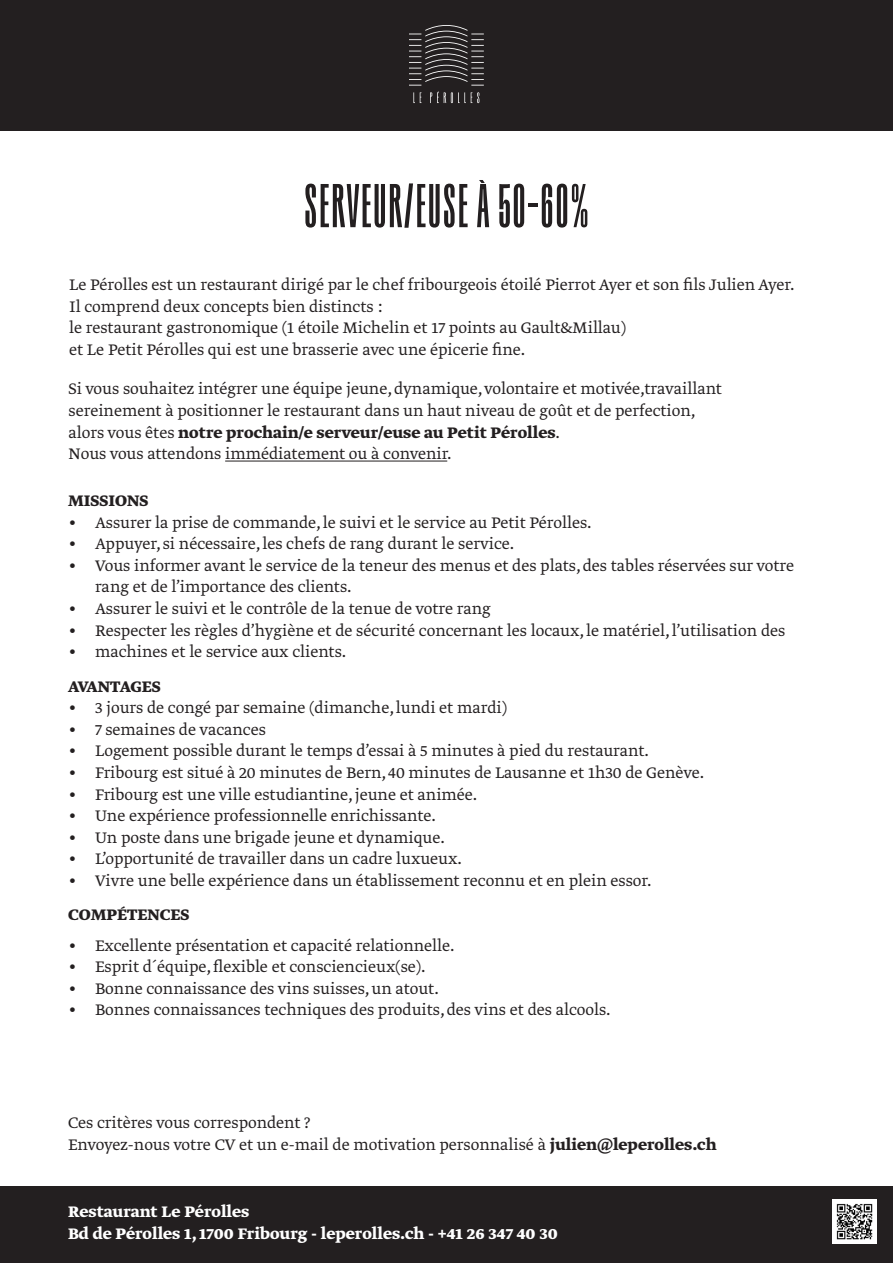
<style>
.page{position:relative;width:893px;height:1263px;background:#fff}
.page>*{position:absolute;margin:0;border:0;box-sizing:border-box;transform-origin:0 0}
.t1{font:500 54px "Rainer v 0.1";letter-spacing:.03em;color:#231f20}
.t2{font:300 18px/21.6px "Greta Text Pro";color:#231f20}
.t3{font:700 18px "Greta Text Pro";color:#231f20}
.t4{font:700 18px "Greta Text Pro";color:#fff}
.s1{font-weight:300}
.s2{font-weight:700}
</style>
<div class="page">
<div style="left:0;top:0;width:893px;height:131px;background:#231f20"></div>
<svg style="left:409px;top:25px;width:75px;height:78px"></svg>
<hr style="left:225px;top:461px;width:222px;height:1px;background:#231f20">
<div style="left:0;top:1186px;width:893px;height:77px;background:#231f20"></div>
<img style="left:832px;top:1199px;width:44px;height:44px">
<p class="t1" style="left:304px;top:180px;width:286px">SERVEUR/EUSE À 50-60%</p>
<p class="t2" style="left:69px;top:275px;width:727px">Le Pérolles est un restaurant dirigé par le chef fribourgeois étoilé Pierrot Ayer et son fils Julien Ayer.</p>
<p class="t2" style="left:69px;top:296px;width:314px">Il comprend deux concepts bien distincts :</p>
<p class="t2" style="left:69px;top:318px;width:558px">le restaurant gastronomique (1 étoile Michelin et 17 points au Gault&amp;Millau)</p>
<p class="t2" style="left:69px;top:340px;width:458px">et Le Petit Pérolles qui est une brasserie avec une épicerie fine.</p>
<p class="t2" style="left:69px;top:379px;width:655px">Si vous souhaitez intégrer une équipe jeune, dynamique, volontaire et motivée,travaillant</p>
<p class="t2" style="left:69px;top:401px;width:629px">sereinement à positionner le restaurant dans un haut niveau de goût et de perfection,</p>
<p class="t3" style="left:69px;top:420px;width:493px"><span class="s1">alors vous êtes</span> notre prochain/e serveur/euse au Petit Pérolles<span class="s1">.</span></p>
<p class="t2" style="left:69px;top:444px;width:385px">Nous vous attendons immédiatement ou à convenir.</p>
<p class="t3" style="left:68px;top:489px;width:82px">MISSIONS</p>
<p class="t2" style="left:68px;top:512px;width:525px">• Assurer la prise de commande, le suivi et le service au Petit Pérolles.</p>
<p class="t2" style="left:68px;top:534px;width:448px">• Appuyer, si nécessaire, les chefs de rang durant le service.</p>
<p class="t2" style="left:95px;top:555px;width:701px;text-indent:-27px">• Vous informer avant le service de la teneur des menus et des plats, des tables réservées sur votre rang et de l’importance des clients.</p>
<p class="t2" style="left:68px;top:599px;width:424px">• Assurer le suivi et le contrôle de la tenue de votre rang</p>
<p class="t2" style="left:68px;top:620px;width:719px">• Respecter les règles d’hygiène et de sécurité concernant les locaux, le matériel, l’utilisation des</p>
<p class="t2" style="left:68px;top:642px;width:280px">• machines et le service aux clients.</p>
<p class="t3" style="left:68px;top:674px;width:94px">AVANTAGES</p>
<p class="t2" style="left:68px;top:698px;width:441px">• 3 jours de congé par semaine (dimanche, lundi et mardi)</p>
<p class="t2" style="left:68px;top:719px;width:199px">• 7 semaines de vacances</p>
<p class="t2" style="left:68px;top:741px;width:582px">• Logement possible durant le temps d’essai à 5 minutes à pied du restaurant.</p>
<p class="t2" style="left:68px;top:763px;width:638px">• Fribourg est situé à 20 minutes de Bern, 40 minutes de Lausanne et 1h30 de Genève.</p>
<p class="t2" style="left:68px;top:784px;width:411px">• Fribourg est une ville estudiantine, jeune et animée.</p>
<p class="t2" style="left:68px;top:806px;width:369px">• Une expérience professionnelle enrichissante.</p>
<p class="t2" style="left:68px;top:827px;width:378px">• Un poste dans une brigade jeune et dynamique.</p>
<p class="t2" style="left:68px;top:849px;width:395px">• L’opportunité de travailler dans un cadre luxueux.</p>
<p class="t2" style="left:68px;top:871px;width:585px">• Vivre une belle expérience dans un établissement reconnu et en plein essor.</p>
<p class="t3" style="left:68px;top:903px;width:123px">COMPÉTENCES</p>
<p class="t2" style="left:68px;top:935px;width:388px">• Excellente présentation et capacité relationnelle.</p>
<p class="t2" style="left:68px;top:957px;width:359px">• Esprit d´équipe, flexible et consciencieux(se).</p>
<p class="t2" style="left:68px;top:978px;width:372px">• Bonne connaissance des vins suisses, un atout.</p>
<p class="t2" style="left:68px;top:1000px;width:544px">• Bonnes connaissances techniques des produits, des vins et des alcools.</p>
<p class="t2" style="left:68px;top:1112px;width:244px">Ces critères vous correspondent ?</p>
<p class="t2" style="left:68px;top:1134px;width:650px">Envoyez-nous votre CV et un e-mail de motivation personnalisé à <span class="s2">julien@leperolles.ch</span></p>
<p class="t4" style="left:68px;top:1200px;width:183px">Restaurant Le Pérolles</p>
<p class="t4" style="left:68px;top:1221px;width:491px">Bd de Pérolles 1, 1700 Fribourg - leperolles.ch - +41 26 347 40 30</p>
</div>
